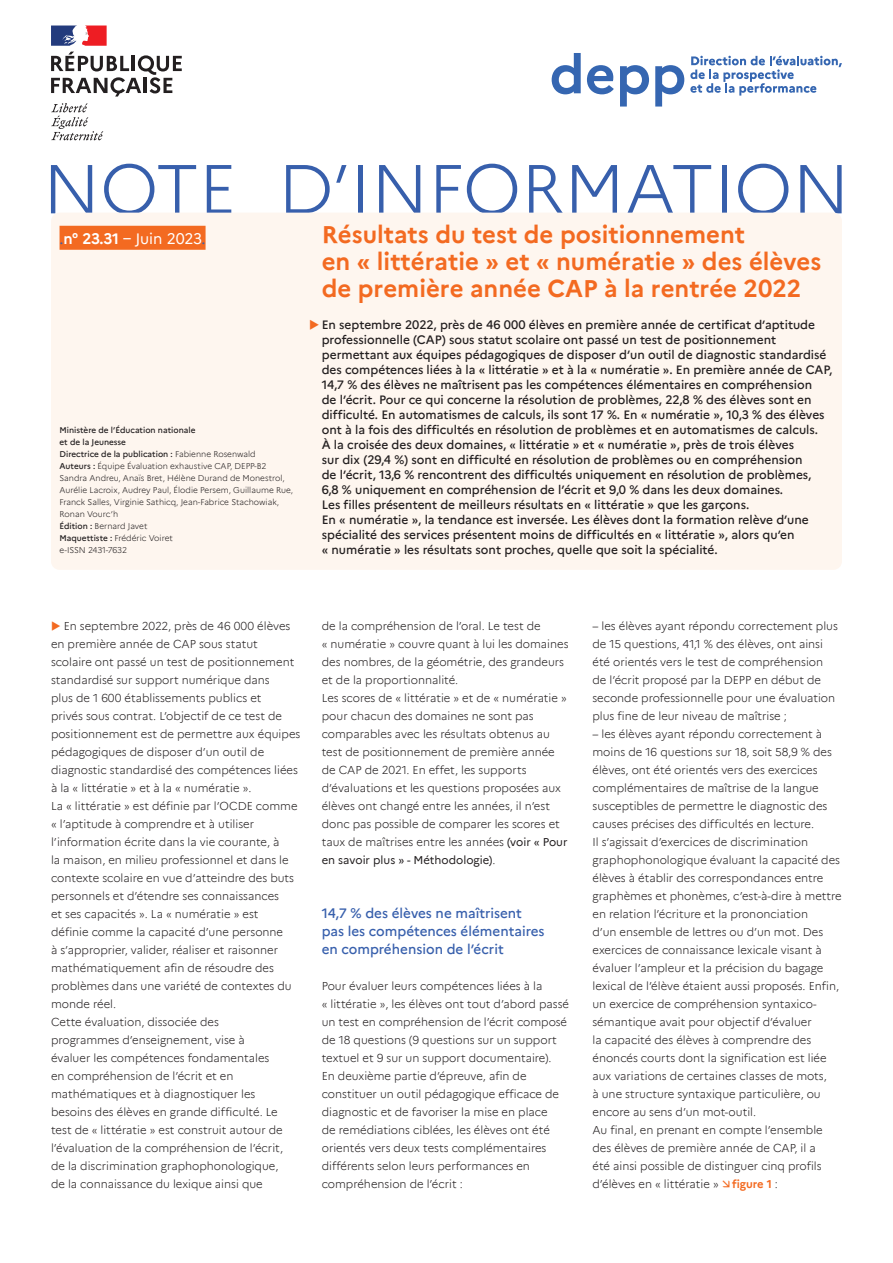
<style>
.page{position:relative;width:893px;height:1263px;background:#fff}
.page>*{position:absolute;margin:0;border:0;box-sizing:border-box;transform-origin:0 0}
.t1{font:300 69px "Marianne";color:#375fac}
.t2{font:700 24px/27px "Marianne";color:#f36a21}
.t3{font:15px "Marianne";color:#fff}
.t4{font:500 13.5px/18px "Marianne";color:#375fac}
.t5{font:500 12px/15px "Marianne";color:#231f20}
.t6{font:300 11.25px/18px "Marianne";color:#231f20}
.t7{font:300 8.25px/12px "Marianne";color:#231f20}
.s1{color:#375fac}
.s2{font-weight:700}
.s3{font-weight:500}
.s4{font-weight:400}
.s5{font-weight:700;color:#f36a21}
</style>
<div class="page">
<div style="left:51px;top:213px;width:791px;height:357px;background:#fef6ef;border-radius:9px"></div>
<div style="left:60px;top:226px;width:146px;height:24px;background:#f36a21"></div>
<svg style="left:51px;top:52px;width:131px;height:45px"></svg>
<svg style="left:51px;top:103px;width:52px;height:37px"></svg>
<svg style="left:51px;top:26px;width:56px;height:20px"></svg>
<svg style="left:552px;top:53px;width:29px;height:41px"></svg>
<svg style="left:587px;top:65px;width:27px;height:29px"></svg>
<svg style="left:620px;top:65px;width:29px;height:42px"></svg>
<svg style="left:655px;top:65px;width:29px;height:42px"></svg>
<svg style="left:690px;top:56px;width:152px;height:40px"></svg>
<h1 class="t1" style="left:43px;top:136px;width:808px">NOTE D’INFORMATION</h1>
<h3 class="t3" style="left:60px;top:227px;width:148px"><span class="s1">.</span><span class="s2">n° 23.31</span> – Juin 2023<span class="s1">.</span></h3>
<h2 class="t2" style="left:322px;top:219px;width:501px">Résultats du test de positionnement<br>en « littératie » et « numératie » des élèves de première année CAP à la rentrée 2022</h2>
<p class="t5" style="left:322px;top:317px;width:512px">En septembre 2022, près de 46 000 élèves en première année de certificat d’aptitude professionnelle (CAP) sous statut scolaire ont passé un test de positionnement permettant aux équipes pédagogiques de disposer d’un outil de diagnostic standardisé des compétences liées à la « littératie » et à la « numératie ». En première année de CAP, 14,7 % des élèves ne maîtrisent pas les compétences élémentaires en compréhension<br>de l’écrit. Pour ce qui concerne la résolution de problèmes, 22,8 % des élèves sont en difficulté. En automatismes de calculs, ils sont 17 %. En « numératie », 10,3 % des élèves ont à la fois des difficultés en résolution de problèmes et en automatismes de calculs.<br>À la croisée des deux domaines, « littératie » et « numératie », près de trois élèves<br>sur dix (29,4 %) sont en difficulté en résolution de problèmes ou en compréhension<br>de l’écrit, 13,6 % rencontrent des difficultés uniquement en résolution de problèmes,<br>6,8 % uniquement en compréhension de l’écrit et 9,0 % dans les deux domaines.<br>Les filles présentent de meilleurs résultats en « littératie » que les garçons.<br>En « numératie », la tendance est inversée. Les élèves dont la formation relève d’une spécialité des services présentent moins de difficultés en « littératie », alors qu’en<br>« numératie » les résultats sont proches, quelle que soit la spécialité.</p>
<p class="t7" style="left:60px;top:423px;width:235px"><span class="s3">Ministère de l’Éducation nationale<br>et de la Jeunesse<br>Directrice de la publication :</span> Fabienne Rosenwald<br><span class="s3">Auteurs :</span> Équipe Évaluation exhaustive CAP, DEPP-B2<br>Sandra Andreu, Anaïs Bret, Hélène Durand de Monestrol, Aurélie Lacroix, Audrey Paul, Élodie Persem, Guillaume Rue, Franck Salles, Virginie Sathicq, Jean-Fabrice Stachowiak, Ronan Vourc’h<br><span class="s3">Édition :</span> Bernard Javet<br><span class="s3">Maquettiste :</span> Frédéric Voiret<br>e-ISSN 2431-7632</p>
<p class="t6" style="left:51px;top:616px;width:251px;text-indent:13px">En septembre 2022, près de 46 000 élèves en première année de CAP sous statut scolaire ont passé un test de positionnement standardisé sur support numérique dans<br>plus de 1 600 établissements publics et<br>privés sous contrat. L’objectif de ce test de positionnement est de permettre aux équipes pédagogiques de disposer d’un outil de diagnostic standardisé des compétences liées à la « littératie » et à la « numératie ».<br>La « littératie » est définie par l’OCDE comme « l’aptitude à comprendre et à utiliser l’information écrite dans la vie courante, à<br>la maison, en milieu professionnel et dans le contexte scolaire en vue d’atteindre des buts personnels et d’étendre ses connaissances<br>et ses capacités ». La « numératie » est<br>définie comme la capacité d’une personne<br>à s’approprier, valider, réaliser et raisonner mathématiquement afin de résoudre des problèmes dans une variété de contextes du monde réel.<br>Cette évaluation, dissociée des<br>programmes d’enseignement, vise à<br>évaluer les compétences fondamentales<br>en compréhension de l’écrit et en mathématiques et à diagnostiquer les<br>besoins des élèves en grande difficulté. Le test de « littératie » est construit autour de l’évaluation de la compréhension de l’écrit,<br>de la discrimination graphophonologique,<br>de la connaissance du lexique ainsi que</p>
<p class="t6" style="left:322px;top:616px;width:248px">de la compréhension de l’oral. Le test de<br>« numératie » couvre quant à lui les domaines des nombres, de la géométrie, des grandeurs et de la proportionnalité.<br>Les scores de « littératie » et de « numératie » pour chacun des domaines ne sont pas comparables avec les résultats obtenus au test de positionnement de première année de CAP de 2021. En effet, les supports d’évaluations et les questions proposées aux élèves ont changé entre les années, il n’est donc pas possible de comparer les scores et taux de maîtrises entre les années <span class="s4">(voir « Pour en savoir plus » - Méthodologie)</span>.</p>
<p class="t4" style="left:322px;top:903px;width:224px">14,7 % des élèves ne maîtrisent pas les compétences élémentaires en compréhension de l’écrit</p>
<p class="t6" style="left:322px;top:976px;width:249px">Pour évaluer leurs compétences liées à la<br>« littératie », les élèves ont tout d’abord passé un test en compréhension de l’écrit composé de 18 questions (9 questions sur un support textuel et 9 sur un support documentaire).<br>En deuxième partie d’épreuve, afin de constituer un outil pédagogique efficace de diagnostic et de favoriser la mise en place<br>de remédiations ciblées, les élèves ont été orientés vers deux tests complémentaires différents selon leurs performances en compréhension de l’écrit :</p>
<p class="t6" style="left:592px;top:616px;width:247px">– les élèves ayant répondu correctement plus de 15 questions, 41,1 % des élèves, ont ainsi été orientés vers le test de compréhension de l’écrit proposé par la DEPP en début de seconde professionnelle pour une évaluation plus fine de leur niveau de maîtrise ;</p>
<p class="t6" style="left:592px;top:724px;width:251px">– les élèves ayant répondu correctement à moins de 16 questions sur 18, soit 58,9 % des élèves, ont été orientés vers des exercices complémentaires de maîtrise de la langue susceptibles de permettre le diagnostic des causes précises des difficultés en lecture.<br>Il s’agissait d’exercices de discrimination graphophonologique évaluant la capacité des élèves à établir des correspondances entre graphèmes et phonèmes, c’est-à-dire à mettre en relation l’écriture et la prononciation<br>d’un ensemble de lettres ou d’un mot. Des exercices de connaissance lexicale visant à évaluer l’ampleur et la précision du bagage lexical de l’élève étaient aussi proposés. Enfin, un exercice de compréhension syntaxico&shy;sémantique avait pour objectif d’évaluer<br>la capacité des élèves à comprendre des énoncés courts dont la signification est liée aux variations de certaines classes de mots,<br>à une structure syntaxique particulière, ou encore au sens d’un mot-outil.<br>Au final, en prenant en compte l’ensemble des élèves de première année de CAP, il a<br>été ainsi possible de distinguer cinq profils d’élèves en « littératie » <span class="s5">figure 1</span> :</p>
</div>
